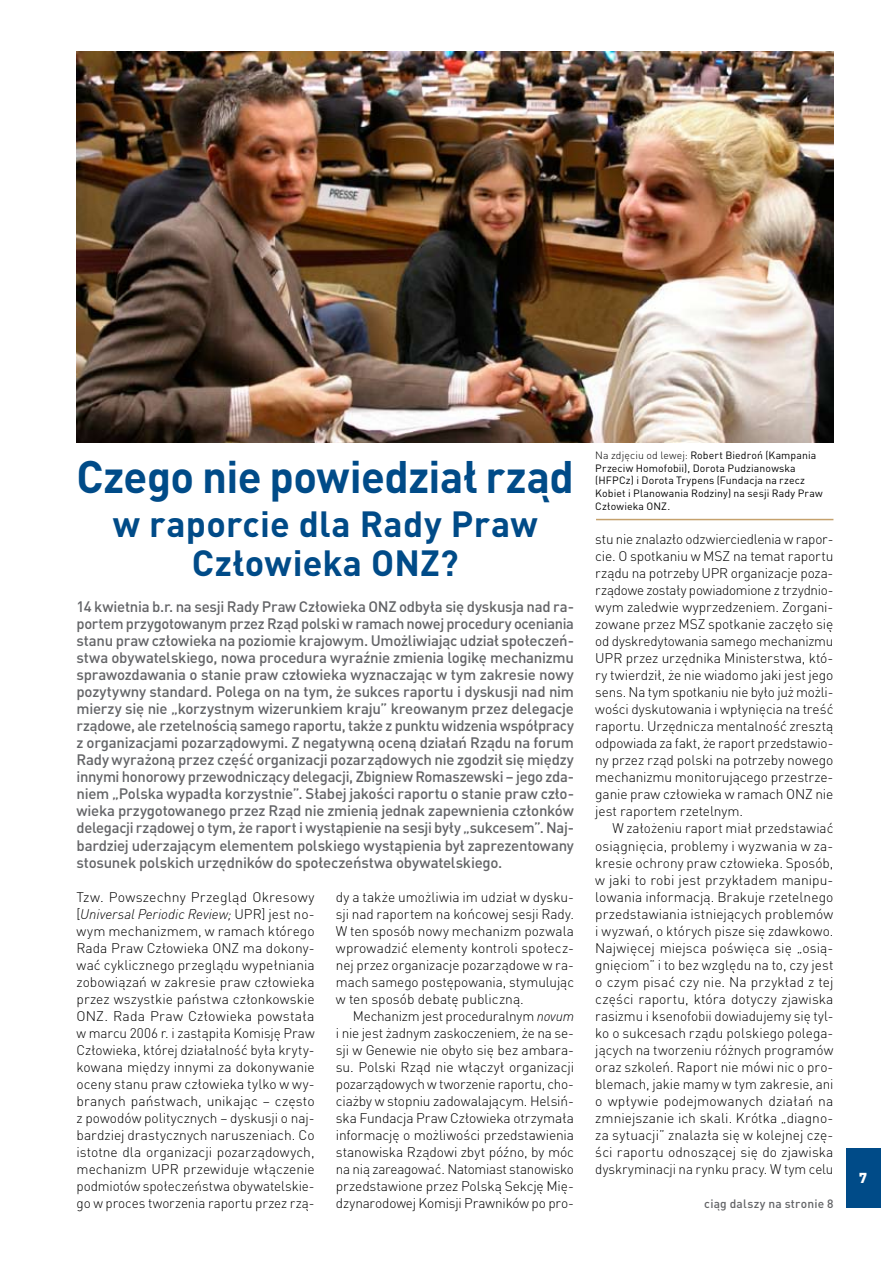
<style>
.page{position:relative;width:893px;height:1263px;background:#fff}
.page>*{position:absolute;margin:0;border:0;box-sizing:border-box;transform-origin:0 0}
.t1{font:700 45px "DIN Festival";letter-spacing:-.015em;color:#004b88}
.t2{font:700 36px/39px "DIN Festival";letter-spacing:.005em;color:#004b88;text-align:center}
.t3{font:500 15px/17px "DIN Festival";letter-spacing:-.015em;color:#636467;text-align:justify}
.t4{font:900 14.25px "DIN Festival";color:#fff}
.t5{font:300 13.8px/17px "DIN Festival";letter-spacing:-.005em;color:#000;text-align:justify}
.t6{font:500 12px "DIN Festival";letter-spacing:.02em;color:#636467}
.t7{font:10.5px/12.6px "DIN Festival";letter-spacing:.015em;color:#000}
.s1{font-style:italic}
.s2{font-weight:300}
</style>
<div class="page">
<img style="left:77px;top:51px;width:756px;height:391px">
<hr style="left:596px;top:519px;width:237px;height:1px;background:#c5a16d">
<div style="left:846px;top:1148px;width:34px;height:60px;background:#004b88"></div>
<h1 class="t1" style="left:77px;top:448px;width:499px">Czego nie powiedział rząd</h1>
<h2 class="t2" style="left:113px;top:503px;width:426px">w raporcie dla Rady Praw<br>Człowieka ONZ?</h2>
<p class="t3" style="left:77px;top:598px;width:499px">14 kwietnia b.r. na sesji Rady Praw Człowieka ONZ odbyła się dyskusja nad ra&shy;portem przygotowanym przez Rząd polski w ramach nowej procedury oceniania stanu praw człowieka na poziomie krajowym. Umożliwiając udział społeczeń&shy;stwa obywatelskiego, nowa procedura wyraźnie zmienia logikę mechanizmu sprawozdawania o stanie praw człowieka wyznaczając w tym zakresie nowy pozytywny standard. Polega on na tym, że sukces raportu i dyskusji nad nim mierzy się nie „korzystnym wizerunkiem kraju” kreowanym przez delegacje rządowe, ale rzetelnością samego raportu, także z punktu widzenia współpracy z organizacjami pozarządowymi. Z negatywną oceną działań Rządu na forum Rady wyrażoną przez część organizacji pozarządowych nie zgodził się między innymi honorowy przewodniczący delegacji, Zbigniew Romaszewski – jego zda&shy;niem „Polska wypadła korzystnie”. Słabej jakości raportu o stanie praw czło&shy;wieka przygotowanego przez Rząd nie zmienią jednak zapewnienia członków delegacji rządowej o tym, że raport i wystąpienie na sesji były „sukcesem”. Naj&shy;bardziej uderzającym elementem polskiego wystąpienia był zaprezentowany stosunek polskich urzędników do społeczeństwa obywatelskiego.</p>
<p class="t5" style="left:77px;top:888px;width:240px">Tzw. Powszechny Przegląd Okresowy [<span class="s1">Universal Periodic Review;</span> UPR] jest no&shy;wym mechanizmem, w ramach którego Rada Praw Człowieka ONZ ma dokony&shy;wać cyklicznego przeglądu wypełniania zobowiązań w zakresie praw człowieka przez wszystkie państwa członkowskie ONZ. Rada Praw Człowieka powstała w marcu 2006 r. i zastąpiła Komisję Praw Człowieka, której działalność była kryty&shy;kowana między innymi za dokonywanie oceny stanu praw człowieka tylko w wy&shy;branych państwach, unikając – często z powodów politycznych – dyskusji o naj&shy;bardziej drastycznych naruszeniach. Co istotne dla organizacji pozarządowych, mechanizm UPR przewiduje włączenie podmiotów społeczeństwa obywatelskie&shy;go w proces tworzenia raportu przez rzą-</p>
<p class="t5" style="left:336px;top:888px;width:240px">dy a także umożliwia im udział w dysku&shy;sji nad raportem na końcowej sesji Rady.<br>W ten sposób nowy mechanizm pozwala wprowadzić elementy kontroli społecz&shy;nej przez organizacje pozarządowe w ra&shy;mach samego postępowania, stymulując w ten sposób debatę publiczną.</p>
<p class="t5" style="left:336px;top:1007px;width:240px;text-indent:17px">Mechanizm jest proceduralnym <span class="s1">novum </span>i nie jest żadnym zaskoczeniem, że na se&shy;sji w Genewie nie obyło się bez ambara&shy;su. Polski Rząd nie włączył organizacji pozarządowych w tworzenie raportu, cho&shy;ciażby w stopniu zadowalającym. Helsiń&shy;ska Fundacja Praw Człowieka otrzymała informację o możliwości przedstawienia stanowiska Rządowi zbyt późno, by móc na nią zareagować. Natomiast stanowisko przedstawione przez Polską Sekcję Mię&shy;dzynarodowej Komisji Prawników po pro-</p>
<p class="t7" style="left:595px;top:449px;width:229px"><span class="s2">Na zdjęciu od lewej:</span> Robert Biedroń (Kampania Przeciw Homofobii), Dorota Pudzianowska (HFPCz) i Dorota Trypens (Fundacja na rzecz Kobiet i Planowania Rodziny) na sesji Rady Praw Człowieka ONZ.</p>
<p class="t5" style="left:595px;top:531px;width:240px">stu nie znalazło odzwierciedlenia w rapor&shy;cie. O spotkaniu w MSZ na temat raportu rządu na potrzeby UPR organizacje poza&shy;rządowe zostały powiadomione z trzydnio&shy;wym zaledwie wyprzedzeniem. Zorgani&shy;zowane przez MSZ spotkanie zaczęło się od dyskredytowania samego mechanizmu UPR przez urzędnika Ministerstwa, któ&shy;ry twierdził, że nie wiadomo jaki jest jego sens. Na tym spotkaniu nie było już możli&shy;wości dyskutowania i wpłynięcia na treść raportu. Urzędnicza mentalność zresztą odpowiada za fakt, że raport przedstawio&shy;ny przez rząd polski na potrzeby nowego mechanizmu monitorującego przestrze&shy;ganie praw człowieka w ramach ONZ nie jest raportem rzetelnym.</p>
<p class="t5" style="left:595px;top:820px;width:240px;text-indent:17px">W założeniu raport miał przedstawiać osiągnięcia, problemy i wyzwania w za&shy;kresie ochrony praw człowieka. Sposób, w jaki to robi jest przykładem manipu&shy;lowania informacją. Brakuje rzetelnego przedstawiania istniejących problemów i wyzwań, o których pisze się zdawkowo.<br>Najwięcej miejsca poświęca się „osią&shy;gnięciom” i to bez względu na to, czy jest o czym pisać czy nie. Na przykład z tej części raportu, która dotyczy zjawiska rasizmu i ksenofobii dowiadujemy się tyl&shy;ko o sukcesach rządu polskiego polega&shy;jących na tworzeniu różnych programów oraz szkoleń. Raport nie mówi nic o pro&shy;blemach, jakie mamy w tym zakresie, ani o wpływie podejmowanych działań na zmniejszanie ich skali. Krótka „diagno&shy;za sytuacji” znalazła się w kolejnej czę&shy;ści raportu odnoszącej się do zjawiska dyskryminacji na rynku pracy. W tym celu</p>
<p class="t6" style="left:704px;top:1196px;width:131px">ciąg dalszy na stronie 8</p>
<p class="t4" style="left:859px;top:1168px;width:9px">7</p>
</div>
